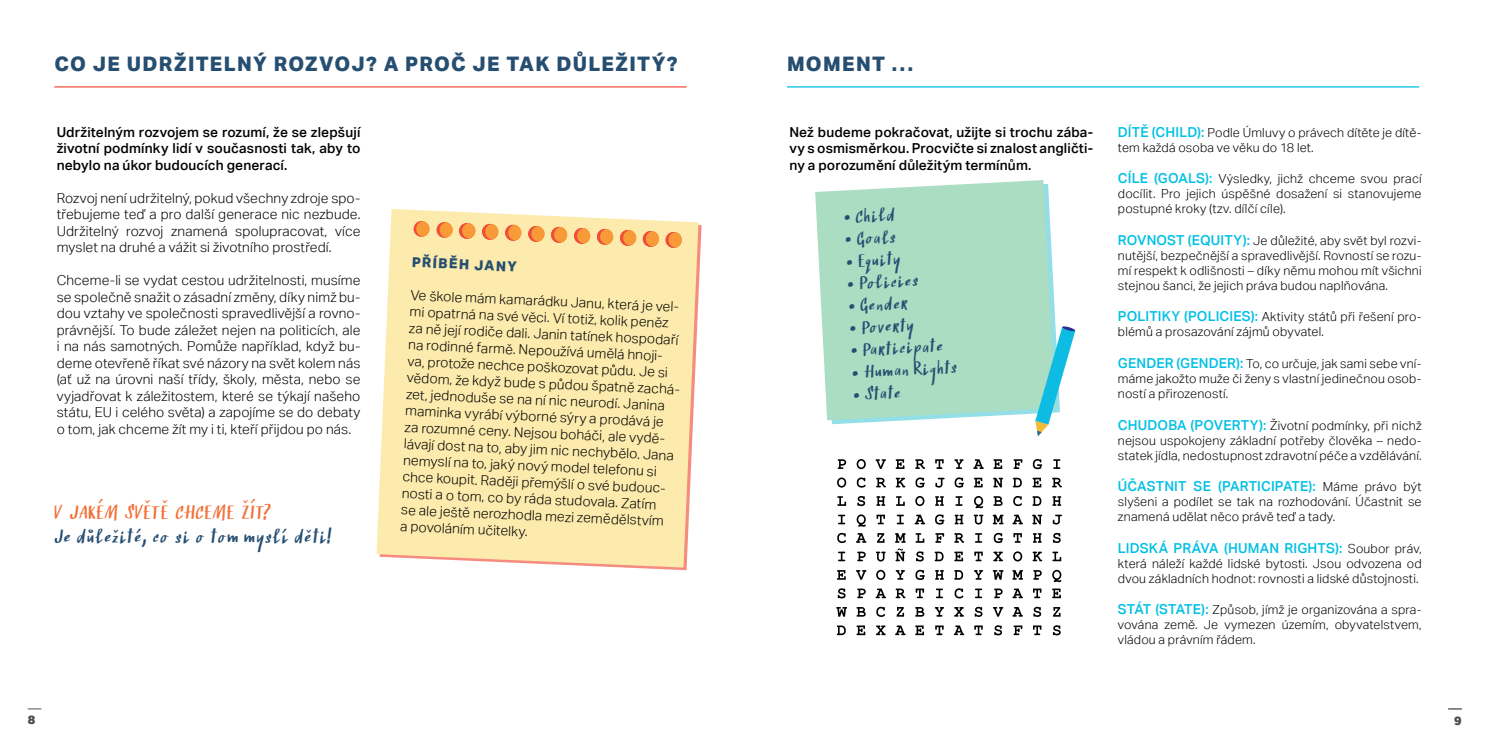
<style>
.page{position:relative;width:1489px;height:745px;background:#fff}
.page>*{position:absolute;margin:0;border:0;box-sizing:border-box;transform-origin:0 0}
.t1{font:800 20px "Aktiv Grotesk";letter-spacing:.065em;color:#264e71}
.t2{font:20px "Finlek";letter-spacing:.045em;color:#264e71}
.t3{font:20px "Finlek";letter-spacing:.01em;color:#f37038}
.t4{font:18.5px "Finlek";color:#264e71}
.t5{font:300 13.75px/16.5px "Aktiv Grotesk";letter-spacing:.01em;color:#000;text-align:justify}
.t6{font:500 13.75px/16.5px "Aktiv Grotesk";letter-spacing:.01em;color:#000;text-align:justify}
.t7{font:500 13.75px "Aktiv Grotesk";letter-spacing:.01em;color:#00c0e4}
.t8{font:800 13.75px "Aktiv Grotesk";color:#264e71}
.t9{font:300 12.5px/15px "Aktiv Grotesk";letter-spacing:.015em;color:#000;text-align:justify}
.t10{font:700 12.5px "URW Grotesk TOT";color:#524b48}
.s1{font-weight:500;font-size:13.75px;color:#00c0e4}
.s2{font-weight:300;font-size:12.5px;color:#000}
</style>
<div class="page">
<svg style="left:28px;top:708px;width:13px;height:1px"></svg>
<svg style="left:376px;top:209px;width:322px;height:358px;background:#fceab0"></svg>
<svg style="left:1448px;top:708px;width:13px;height:1px"></svg>
<hr style="left:54px;top:86px;width:632px;height:1px;background:#f04e39">
<hr style="left:787px;top:86px;width:632px;height:1px;background:#00c0e4">
<svg style="left:413px;top:221px;width:16px;height:16px"></svg>
<div style="left:459px;top:223px;width:16px;height:16px;background:#f58843;border-radius:50%"></div>
<div style="left:551px;top:227px;width:16px;height:16px;background:#f59148;border-radius:50%"></div>
<div style="left:597px;top:229px;width:16px;height:16px;background:#f69750;border-radius:50%"></div>
<svg style="left:436px;top:222px;width:16px;height:16px"></svg>
<svg style="left:458px;top:223px;width:17px;height:16px"></svg>
<svg style="left:505px;top:224px;width:16px;height:17px"></svg>
<svg style="left:550px;top:226px;width:17px;height:17px"></svg>
<svg style="left:573px;top:227px;width:17px;height:17px"></svg>
<svg style="left:596px;top:228px;width:17px;height:17px"></svg>
<svg style="left:642px;top:230px;width:16px;height:17px"></svg>
<div style="left:665px;top:232px;width:16px;height:16px;background:#f7be8a;border-radius:50%"></div>
<svg style="left:482px;top:224px;width:16px;height:16px"></svg>
<svg style="left:528px;top:226px;width:16px;height:16px"></svg>
<svg style="left:574px;top:228px;width:16px;height:16px"></svg>
<svg style="left:619px;top:230px;width:17px;height:16px"></svg>
<svg style="left:665px;top:232px;width:17px;height:16px"></svg>
<div style="left:416px;top:221px;width:13px;height:15px;background:#f89a38;border-radius:50%"></div>
<div style="left:439px;top:222px;width:14px;height:15px;background:#f89a38;border-radius:50%"></div>
<div style="left:462px;top:223px;width:13px;height:15px;background:#f89a38;border-radius:50%"></div>
<div style="left:485px;top:224px;width:13px;height:15px;background:#f89a38;border-radius:50%"></div>
<div style="left:508px;top:225px;width:13px;height:15px;background:#f89a38;border-radius:50%"></div>
<div style="left:531px;top:226px;width:14px;height:15px;background:#f89a38;border-radius:50%"></div>
<div style="left:554px;top:227px;width:13px;height:15px;background:#f89a38;border-radius:50%"></div>
<div style="left:577px;top:228px;width:13px;height:15px;background:#f89a38;border-radius:50%"></div>
<div style="left:600px;top:229px;width:13px;height:15px;background:#f89a38;border-radius:50%"></div>
<div style="left:623px;top:230px;width:13px;height:15px;background:#f89a38;border-radius:50%"></div>
<div style="left:645px;top:231px;width:14px;height:15px;background:#f89a38;border-radius:50%"></div>
<div style="left:668px;top:232px;width:14px;height:15px;background:#f89a38;border-radius:50%"></div>
<svg style="left:815px;top:180px;width:240px;height:240px;background:#b0dfc7"></svg>
<svg style="left:836px;top:459px;width:225px;height:176px"></svg>
<svg style="left:1035px;top:326px;width:40px;height:110px"></svg>
<h1 class="t1" style="left:54px;top:51px;width:624px">CO JE UDRŽITELNÝ ROZVOJ? A PROČ JE TAK DŮLEŽITÝ?</h1>
<h1 class="t1" style="left:787px;top:51px;width:128px">MOMENT …</h1>
<p class="t6" style="left:57px;top:123px;width:305px">Udržitelným rozvojem se rozumí, že se zlepšují životní podmínky lidí v současnosti tak, aby to nebylo na úkor budoucích generací.</p>
<p class="t5" style="left:57px;top:189px;width:305px">Rozvoj není udržitelný, pokud všechny zdroje spo&shy;třebujeme teď a pro další generace nic nezbude.<br>Udržitelný rozvoj znamená spolupracovat, více myslet na druhé a vážit si životního prostředí.</p>
<p class="t5" style="left:57px;top:272px;width:305px">Chceme-li se vydat cestou udržitelnosti, musíme se společně snažit o zásadní změny, díky nimž bu&shy;dou vztahy ve společnosti spravedlivější a rovno&shy;právnější. To bude záležet nejen na politicích, ale i na nás samotných. Pomůže například, když bu&shy;deme otevřeně říkat své názory na svět kolem nás (ať už na úrovni naší třídy, školy, města, nebo se vyjadřovat k záležitostem, které se týkají našeho státu, EU i celého světa) a zapojíme se do debaty o tom, jak chceme žít my i ti, kteří přijdou po nás.</p>
<h1 class="t3" style="left:54px;top:500px;width:218px">V JAKÉM SVĚTĚ CHCEME ŽÍT?</h1>
<h1 class="t2" style="left:54px;top:524px;width:279px">Je důležité, co si o tom myslí děti!</h1>
<p class="t8" style="left:412px;top:253px;width:106px;rotate:2deg">PŘÍBĚH JANY</p>
<p class="t5" style="left:409px;top:288px;width:277px;text-align:left;rotate:2deg">Ve škole mám kamarádku Janu, která je vel&shy;mi opatrná na své věci. Ví totiž, kolik peněz za ně její rodiče dali. Janin tatínek hospodaří na rodinné farmě. Nepoužívá umělá hnoji&shy;va, protože nechce poškozovat půdu. Je si vědom, že když bude s půdou špatně zachá&shy;zet, jednoduše se na ní nic neurodí. Janina maminka vyrábí výborné sýry a prodává je<br>za rozumné ceny. Nejsou boháči, ale vydě&shy;lávají dost na to, aby jim nic nechybělo. Jana nemyslí na to, jaký nový model telefonu si chce koupit. Raději přemýšlí o své budouc&shy;nosti a o tom, co by ráda studovala. Zatím<br>se ale ještě nerozhodla mezi zemědělstvím<br>a povoláním učitelky.</p>
<p class="t6" style="left:789px;top:123px;width:305px">Než budeme pokračovat, užijte si trochu zába&shy;vy s osmisměrkou. Procvičte si znalost angličti&shy;ny a porozumění důležitým termínům.</p>
<p class="t9" style="left:1117px;top:125px;width:305px"><span class="s1">DÍTĚ (CHILD):</span> Podle Úmluvy o právech dítěte je dítě&shy;tem každá osoba ve věku do 18 let.</p>
<p class="t9" style="left:1117px;top:171px;width:305px"><span class="s1">CÍLE (GOALS):</span> Výsledky, jichž chceme svou prací docílit. Pro jejich úspěšné dosažení si stanovujeme postupné kroky (tzv. dílčí cíle).</p>
<p class="t9" style="left:1117px;top:233px;width:305px"><span class="s1">ROVNOST (EQUITY):</span> Je důležité, aby svět byl rozvi&shy;nutější, bezpečnější a spravedlivější. Rovností se rozu&shy;mí respekt k odlišnosti – díky němu mohou mít všichni stejnou šanci, že jejich práva budou naplňována.</p>
<p class="t9" style="left:1117px;top:309px;width:305px"><span class="s1">POLITIKY (POLICIES):</span> Aktivity států při řešení pro&shy;blémů a prosazování zájmů obyvatel.</p>
<p class="t9" style="left:1117px;top:356px;width:305px"><span class="s1">GENDER (GENDER):</span> To, co určuje, jak sami sebe vní&shy;máme jakožto muže či ženy s vlastní jedinečnou osob&shy;ností a přirozeností.</p>
<p class="t9" style="left:1117px;top:417px;width:305px"><span class="s1">CHUDOBA (POVERTY):</span> Životní podmínky, při nichž nejsou uspokojeny základní potřeby člověka – nedo&shy;statek jídla, nedostupnost zdravotní péče a vzdělávání.</p>
<p class="t7" style="left:1117px;top:477px;width:305px">ÚČASTNIT SE (PARTICIPATE): <span class="s2">Máme právo být</span></p>
<p class="t9" style="left:1117px;top:494px;width:305px">slyšeni a podílet se tak na rozhodování. Účastnit se znamená udělat něco právě teď a tady.</p>
<p class="t7" style="left:1117px;top:539px;width:305px">LIDSKÁ PRÁVA (HUMAN RIGHTS): <span class="s2">Soubor práv,</span></p>
<p class="t9" style="left:1117px;top:555px;width:305px">která náleží každé lidské bytosti. Jsou odvozena od dvou základních hodnot: rovnosti a lidské důstojnosti.</p>
<p class="t9" style="left:1117px;top:602px;width:305px"><span class="s1">STÁT (STATE):</span> Způsob, jímž je organizována a spra&shy;vována země. Je vymezen územím, obyvatelstvem, vládou a právním řádem.</p>
<h2 class="t4" style="left:843px;top:206px;width:52px;rotate:-3deg">• Child</h2>
<h2 class="t4" style="left:845px;top:228px;width:51px;rotate:-3deg">• Goals</h2>
<h2 class="t4" style="left:846px;top:250px;width:55px;rotate:-3deg">• Equity</h2>
<h2 class="t4" style="left:847px;top:272px;width:72px;rotate:-3deg">• Policies</h2>
<h2 class="t4" style="left:848px;top:294px;width:61px;rotate:-3deg">• Gender</h2>
<h2 class="t4" style="left:849px;top:317px;width:65px;rotate:-3deg">• Poverty</h2>
<h2 class="t4" style="left:850px;top:339px;width:93px;rotate:-3deg">• Participate</h2>
<h2 class="t4" style="left:852px;top:361px;width:106px;rotate:-3deg">• Human Rights</h2>
<h2 class="t4" style="left:853px;top:383px;width:48px;rotate:-3deg">• State</h2>
<p class="t10" style="left:28px;top:711px;width:9px">8</p>
<p class="t10" style="left:1453px;top:713px;width:9px">9</p>
</div>
